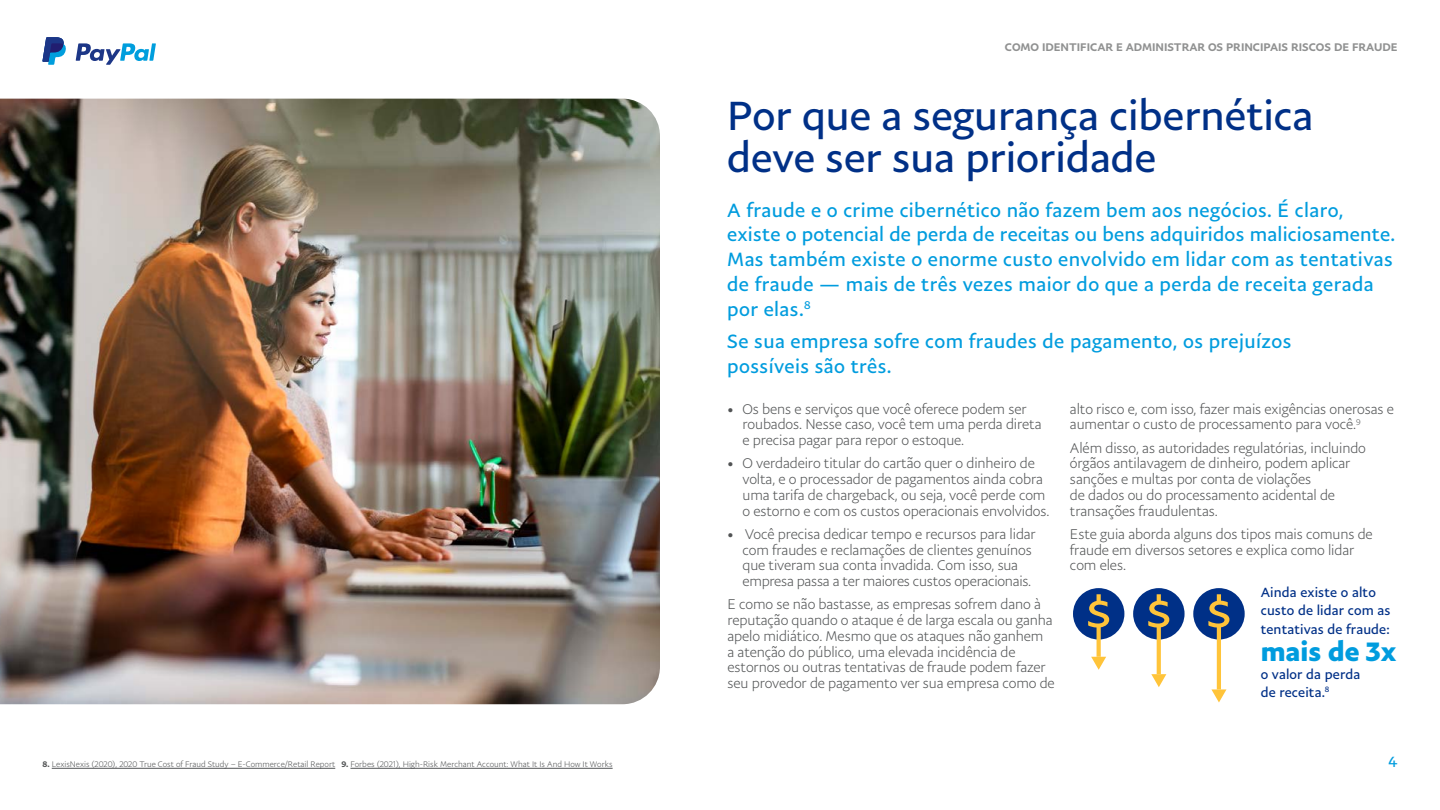
<style>
.page{position:relative;width:1440px;height:810px;background:#fff}
.page>*{position:absolute;margin:0;border:0;box-sizing:border-box;transform-origin:0 0}
.t1{font:41.25px/42px "Pay Pal Sans Big";color:#003087}
.t2{font:700 27px "Pay Pal Sans Big";color:#009cde}
.t3{font:19.5px/24.8px "Pay Pal Sans Big";letter-spacing:.02em;color:#009cde}
.t4{font:15px "Pay Pal Sans Big";color:#009cde}
.t5{font:300 14.25px/15.8px "Pay Pal Sans Big";letter-spacing:-.01em;color:#515354}
.t6{font:13.5px/18.4px "Pay Pal Sans Big";letter-spacing:.01em;color:#003087}
.t7{font:500 11.25px "Pay Pal Sans Big";color:#909191}
.t8{font:300 8.25px "Pay Pal Sans Big";color:#515354}
.s1{font-weight:500}
</style>
<div class="page">
<svg style="left:76px;top:43px;width:80px;height:22px"></svg>
<svg style="left:43px;top:37px;width:23px;height:28px"></svg>
<img style="left:0;top:99px;width:660px;height:605px">
<hr style="left:52px;top:768px;width:283px;height:1px;background:#515354">
<hr style="left:350px;top:768px;width:263px;height:1px;background:#515354">
<div style="left:1073px;top:588px;width:51px;height:52px;background:#003087;border-radius:50%"></div>
<div style="left:1133px;top:588px;width:52px;height:52px;background:#003087;border-radius:50%"></div>
<div style="left:1193px;top:588px;width:52px;height:52px;background:#003087;border-radius:50%"></div>
<svg style="left:1088px;top:594px;width:21px;height:76px"></svg>
<svg style="left:1148px;top:594px;width:21px;height:93px"></svg>
<svg style="left:1208px;top:594px;width:21px;height:108px"></svg>
<p class="t8" style="left:43px;top:760px;width:572px"><span class="s1">8.</span> LexisNexis (2020), 2020 True Cost of Fraud Study – E-Commerce/Retail Report <span class="s1">9.</span> Forbes (2021), High-Risk Merchant Account: What It Is And How It Works</p>
<p class="t7" style="left:1005px;top:40px;width:394px">COMO IDENTIFICAR E ADMINISTRAR OS PRINCIPAIS RISCOS DE FRAUDE</p>
<h1 class="t1" style="left:727px;top:94px;width:588px">Por que a segurança cibernética deve ser sua prioridade</h1>
<p class="t3" style="left:727px;top:197px;width:669px">A fraude e o crime cibernético não fazem bem aos negócios. É claro, existe o potencial de perda de receitas ou bens adquiridos maliciosamente.<br>Mas também existe o enorme custo envolvido em lidar com as tentativas de fraude — mais de três vezes maior do que a perda de receita gerada por elas.<sup>8</sup></p>
<h3 class="t3" style="left:727px;top:328px;width:566px">Se sua empresa sofre com fraudes de pagamento, os prejuízos possíveis são três.</h3>
<p class="t5" style="left:743px;top:401px;width:301px;text-indent:-15px">• Os bens e serviços que você oferece podem ser roubados. Nesse caso, você tem uma perda direta e precisa pagar para repor o estoque.</p>
<p class="t5" style="left:743px;top:455px;width:309px;text-indent:-15px">• O verdadeiro titular do cartão quer o dinheiro de volta, e o processador de pagamentos ainda cobra uma tarifa de chargeback, ou seja, você perde com o estorno e com os custos operacionais envolvidos.</p>
<p class="t5" style="left:743px;top:526px;width:295px;text-indent:-15px">• Você precisa dedicar tempo e recursos para lidar com fraudes e reclamações de clientes genuínos que tiveram sua conta invadida. Com isso, sua empresa passa a ter maiores custos operacionais.</p>
<p class="t5" style="left:728px;top:596px;width:329px">E como se não bastasse, as empresas sofrem dano à reputação quando o ataque é de larga escala ou ganha apelo midiático. Mesmo que os ataques não ganhem<br>a atenção do público, uma elevada incidência de estornos ou outras tentativas de fraude podem fazer seu provedor de pagamento ver sua empresa como de</p>
<p class="t5" style="left:1070px;top:401px;width:326px">alto risco e, com isso, fazer mais exigências onerosas e aumentar o custo de processamento para você.<sup>9</sup></p>
<p class="t5" style="left:1070px;top:440px;width:297px">Além disso, as autoridades regulatórias, incluindo órgãos antilavagem de dinheiro, podem aplicar sanções e multas por conta de violações<br>de dados ou do processamento acidental de transações fraudulentas.</p>
<p class="t5" style="left:1070px;top:526px;width:304px">Este guia aborda alguns dos tipos mais comuns de fraude em diversos setores e explica como lidar com eles.</p>
<p class="t6" style="left:1261px;top:583px;width:131px">Ainda existe o alto custo de lidar com as tentativas de fraude:</p>
<h2 class="t2" style="left:1261px;top:633px;width:137px">mais de 3x</h2>
<p class="t6" style="left:1261px;top:665px;width:101px;line-height:18px">o valor da perda de receita.<sup>8</sup></p>
<p class="t4" style="left:1388px;top:753px;width:11px">4</p>
</div>
